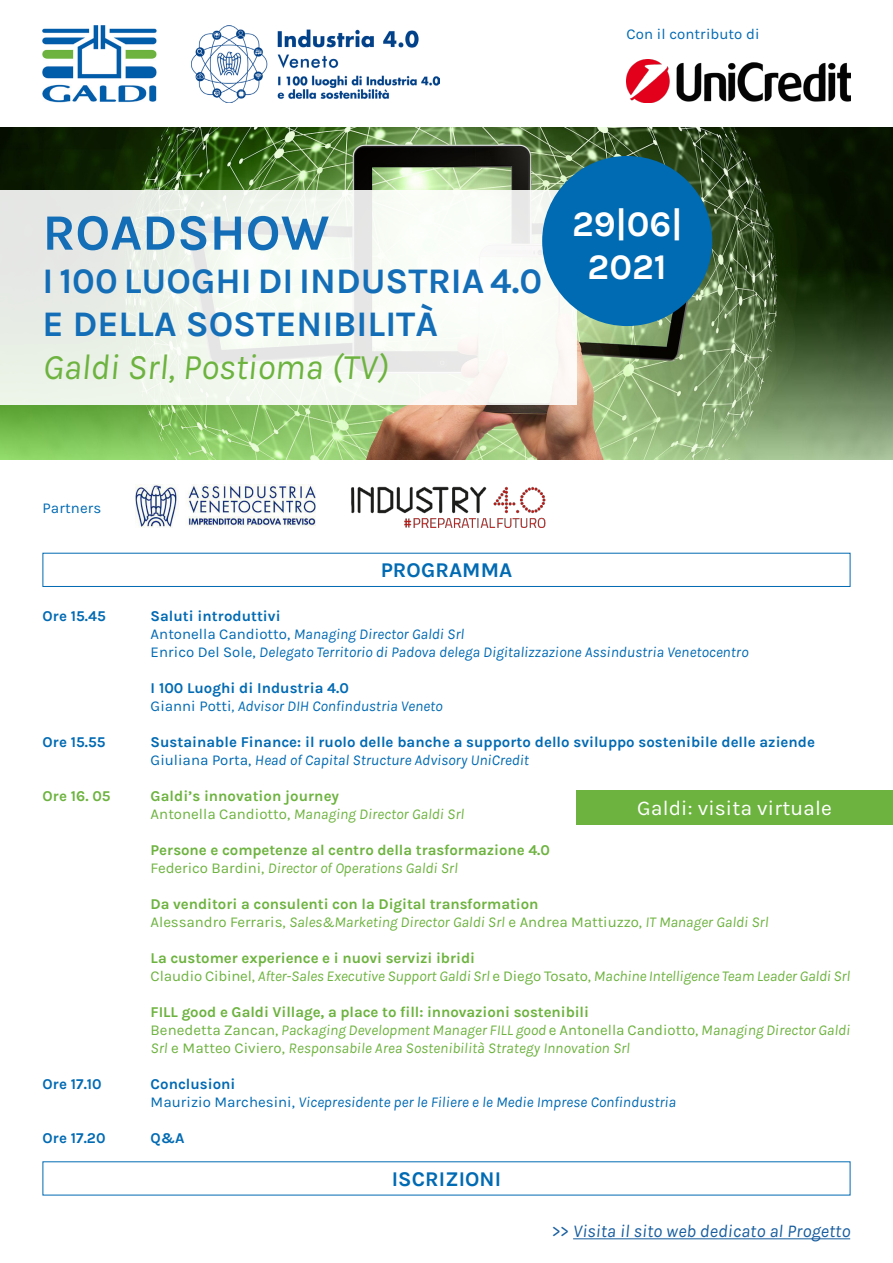
<style>
.page{position:relative;width:893px;height:1263px;background:#fff}
.page>*{position:absolute;margin:0;border:0;box-sizing:border-box;transform-origin:0 0}
.t1{font:700 51px "Karla";color:#136eb7}
.t2{font:700 36px "Karla";color:#136eb7}
.t3{font:italic 36px "Karla";color:#6db33f}
.t4{font:700 36px "Karla";color:#fff}
.t5{font:21px "Karla";letter-spacing:.005em;color:#fff}
.t6{font:700 21px "Karla";letter-spacing:.005em;color:#006ab3}
.t7{font:italic 18px "Karla";letter-spacing:.005em;color:#175d9e}
.t8{font:italic 15px "Karla";color:#6db33f}
.t9{font:italic 15px "Karla";color:#006ab3}
.t10{font:700 15px "Karla";letter-spacing:-.005em;color:#6db33f}
.t11{font:700 15px "Karla";color:#006ab3}
.t12{font:15px "Karla";letter-spacing:.005em;color:#006ab3}
.s1{font-style:normal}
</style>
<div class="page">
<img style="left:0;top:128px;width:893px;height:331px">
<img style="left:626px;top:60px;width:224px;height:42px">
<img style="left:43px;top:26px;width:114px;height:76px">
<img style="left:191px;top:26px;width:248px;height:76px">
<img style="left:136px;top:485px;width:179px;height:42px">
<svg style="left:0;top:190px;width:576px;height:215px;fill:#f2f7ef"></svg>
<img style="left:351px;top:486px;width:195px;height:41px">
<div style="left:43px;top:553px;width:807px;height:34px;border:1px solid #006ab3"></div>
<hr style="left:573px;top:1238px;width:277px;height:1px;background:#175d9e">
<div style="left:542px;top:156px;width:170px;height:170px;background:#006ab3;border-radius:50%"></div>
<div style="left:576px;top:790px;width:317px;height:34px;background:#6db33f"></div>
<p class="t12" style="left:626px;top:26px;width:135px">Con il contributo di</p>
<p class="t1" style="left:43px;top:203px;width:289px">ROADSHOW</p>
<p class="t2" style="left:43px;top:260px;width:501px">I 100 LUOGHI DI INDUSTRIA 4.0</p>
<p class="t2" style="left:43px;top:303px;width:397px">E DELLA SOSTENIBILITÀ</p>
<p class="t3" style="left:43px;top:348px;width:348px">Galdi Srl, Postioma (TV)</p>
<p class="t4" style="left:572px;top:203px;width:112px">29|06|</p>
<p class="t4" style="left:588px;top:246px;width:81px">2021</p>
<p class="t12" style="left:43px;top:500px;width:60px">Partners</p>
<p class="t6" style="left:381px;top:558px;width:133px">PROGRAMMA</p>
<p class="t11" style="left:43px;top:607px;width:65px">Ore 15.45</p>
<p class="t11" style="left:151px;top:607px;width:131px">Saluti introduttivi</p>
<p class="t9" style="left:151px;top:626px;width:315px"><span class="s1">Antonella Candiotto,</span> Managing Director Galdi Srl</p>
<p class="t9" style="left:151px;top:644px;width:599px"><span class="s1">Enrico Del Sole,</span> Delegato Territorio di Padova delega Digitalizzazione Assindustria Venetocentro</p>
<p class="t11" style="left:151px;top:679px;width:200px">I 100 Luoghi di Industria 4.0</p>
<p class="t9" style="left:151px;top:698px;width:293px"><span class="s1">Gianni Potti</span>, Advisor DIH Confindustria Veneto</p>
<p class="t11" style="left:43px;top:733px;width:64px">Ore 15.55</p>
<p class="t11" style="left:151px;top:733px;width:666px">Sustainable Finance: il ruolo delle banche a supporto dello sviluppo sostenibile delle aziende</p>
<p class="t9" style="left:151px;top:752px;width:380px"><span class="s1">Giuliana Porta,</span> Head of Capital Structure Advisory UniCredit</p>
<p class="t10" style="left:43px;top:787px;width:69px">Ore 16. 05</p>
<p class="t10" style="left:151px;top:787px;width:190px">Galdi’s innovation journey</p>
<p class="t8" style="left:151px;top:806px;width:315px"><span class="s1">Antonella Candiotto,</span> Managing Director Galdi Srl</p>
<p class="t10" style="left:151px;top:841px;width:401px">Persone e competenze al centro della trasformazione 4.0</p>
<p class="t8" style="left:151px;top:860px;width:309px"><span class="s1">Federico Bardini,</span> Director of Operations Galdi Srl</p>
<p class="t10" style="left:151px;top:895px;width:389px">Da venditori a consulenti con la Digital transformation</p>
<p class="t8" style="left:151px;top:914px;width:619px"><span class="s1">Alessandro Ferraris,</span> Sales&amp;Marketing Director Galdi Srl <span class="s1">e Andrea Mattiuzzo,</span> IT Manager Galdi Srl</p>
<p class="t10" style="left:151px;top:949px;width:326px">La customer experience e i nuovi servizi ibridi</p>
<p class="t8" style="left:151px;top:968px;width:701px"><span class="s1">Claudio Cibinel,</span> After-Sales Executive Support Galdi Srl <span class="s1">e Diego Tosato,</span> Machine Intelligence Team Leader Galdi Srl</p>
<p class="t10" style="left:151px;top:1003px;width:440px">FILL good e Galdi Village, a place to fill: innovazioni sostenibili</p>
<p class="t8" style="left:151px;top:1022px;width:701px"><span class="s1">Benedetta Zancan,</span> Packaging Development Manager FILL good <span class="s1">e Antonella Candiotto,</span> Managing Director Galdi</p>
<p class="t8" style="left:151px;top:1040px;width:481px">Srl <span class="s1">e Matteo Civiero,</span> Responsabile Area Sostenibilità Strategy Innovation Srl</p>
<p class="t11" style="left:43px;top:1075px;width:61px">Ore 17.10</p>
<p class="t11" style="left:151px;top:1075px;width:86px">Conclusioni</p>
<p class="t9" style="left:151px;top:1094px;width:527px"><span class="s1">Maurizio Marchesini,</span> Vicepresidente per le Filiere e le Medie Imprese Confindustria</p>
<p class="t11" style="left:43px;top:1129px;width:64px">Ore 17.20</p>
<p class="t11" style="left:151px;top:1129px;width:36px">Q&amp;A</p>
<p class="t5" style="left:637px;top:796px;width:196px">Galdi: visita virtuale</p>
<p class="t6" style="left:392px;top:1167px;width:111px">ISCRIZIONI</p>
<p class="t7" style="left:552px;top:1222px;width:299px"><span class="s1">&gt;&gt;</span> Visita il sito web dedicato al Progetto</p>
</div>
